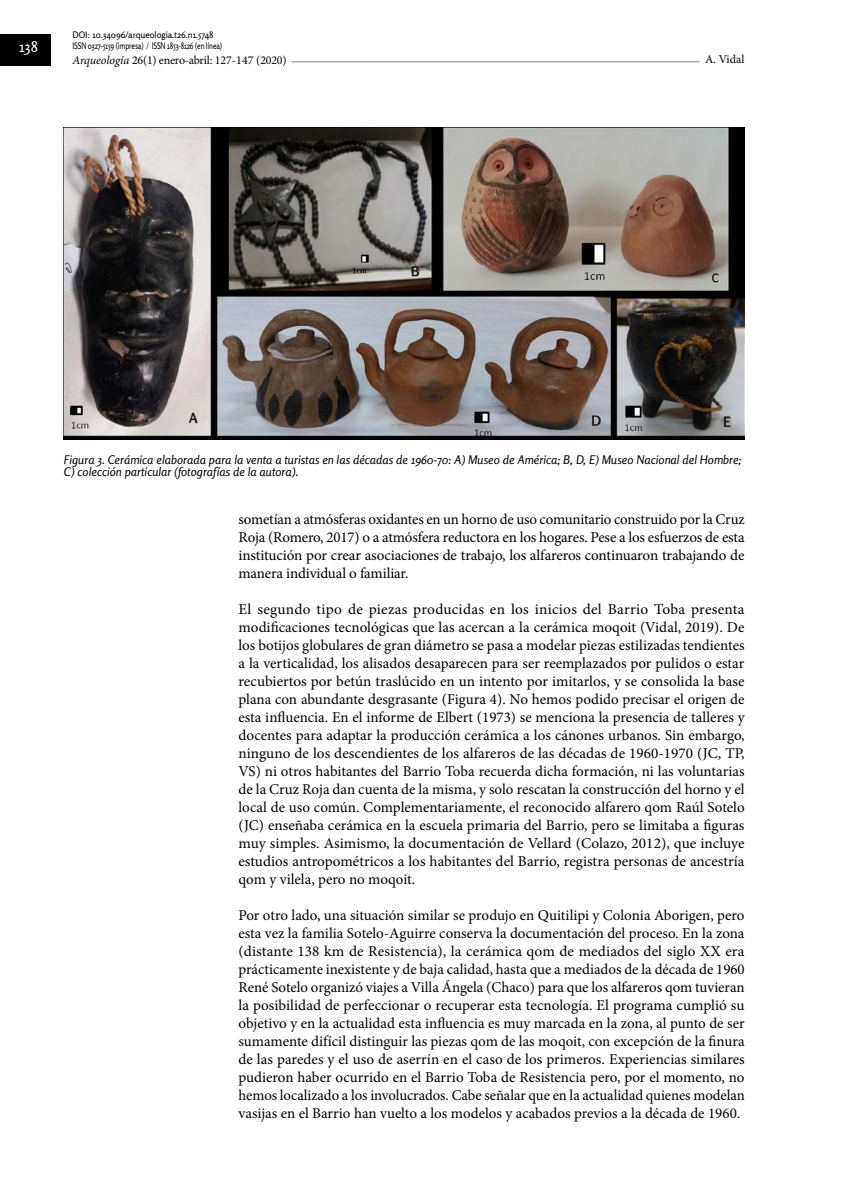
<style>
.page{position:relative;width:851px;height:1191px;background:#fff}
.page>*{position:absolute;margin:0;border:0;box-sizing:border-box;transform-origin:0 0}
.t1{font:15px/18px "Minion Pro";letter-spacing:-.005em;color:#000;text-align:justify}
.t2{font:15px "Rosario";color:#fff}
.t3{font:italic 12px/12px "Rosario";color:#000}
.t4{font:12px "Minion Pro";letter-spacing:-.02em;color:#000}
.t5{font:9px/10.8px "Rosario";letter-spacing:-.02em;color:#000}
.s1{font-style:italic}
</style>
<div class="page">
<hr style="left:204px;top:61px;width:529px;height:1px;background:#808285">
<div style="left:72px;top:53px;width:219px;height:15px;background:#fff"></div>
<div style="left:0;top:35px;width:50px;height:31px;background:#000"></div>
<div style="left:699px;top:52px;width:45px;height:15px;background:#fff"></div>
<img style="left:64px;top:128px;width:680px;height:311px">
<p class="t2" style="left:19px;top:38px;width:20px">138</p>
<p class="t5" style="left:72px;top:30px;width:151px">DOI: 10.34096/arqueologia.t26.n1.5748<br>ISSN 0327-5159 (impresa) / ISSN 1853-8126 (en línea)</p>
<p class="t4" style="left:72px;top:52px;width:216px"><span class="s1">Arqueología</span> 26(1) enero-abril: 127-147 (2020)</p>
<p class="t4" style="left:705px;top:51px;width:41px">A. Vidal</p>
<p class="t3" style="left:64px;top:453px;width:679px">Figura 3. Cerámica elaborada para la venta a turistas en las décadas de 1960-70: A) Museo de América; B, D, E) Museo Nacional del Hombre;<br>C) colección particular (fotografías de la autora).</p>
<p class="t1" style="left:238px;top:510px;width:507px">sometían a atmósferas oxidantes en un horno de uso comunitario construido por la Cruz Roja (Romero, 2017) o a atmósfera reductora en los hogares. Pese a los esfuerzos de esta institución por crear asociaciones de trabajo, los alfareros continuaron trabajando de manera individual o familiar.</p>
<p class="t1" style="left:238px;top:600px;width:507px">El segundo tipo de piezas producidas en los inicios del Barrio Toba presenta modificaciones tecnológicas que las acercan a la cerámica moqoit (Vidal, 2019). De los botijos globulares de gran diámetro se pasa a modelar piezas estilizadas tendientes a la verticalidad, los alisados desaparecen para ser reemplazados por pulidos o estar recubiertos por betún traslúcido en un intento por imitarlos, y se consolida la base plana con abundante desgrasante (Figura 4). No hemos podido precisar el origen de esta influencia. En el informe de Elbert (1973) se menciona la presencia de talleres y docentes para adaptar la producción cerámica a los cánones urbanos. Sin embargo, ninguno de los descendientes de los alfareros de las décadas de 1960-1970 (JC, TP, VS) ni otros habitantes del Barrio Toba recuerda dicha formación, ni las voluntarias de la Cruz Roja dan cuenta de la misma, y solo rescatan la construcción del horno y el local de uso común. Complementariamente, el reconocido alfarero qom Raúl Sotelo (JC) enseñaba cerámica en la escuela primaria del Barrio, pero se limitaba a figuras muy simples. Asimismo, la documentación de Vellard (Colazo, 2012), que incluye estudios antropométricos a los habitantes del Barrio, registra personas de ancestría qom y vilela, pero no moqoit.</p>
<p class="t1" style="left:238px;top:906px;width:507px">Por otro lado, una situación similar se produjo en Quitilipi y Colonia Aborigen, pero esta vez la familia Sotelo-Aguirre conserva la documentación del proceso. En la zona (distante 138 km de Resistencia), la cerámica qom de mediados del siglo XX era prácticamente inexistente y de baja calidad, hasta que a mediados de la década de 1960<br>René Sotelo organizó viajes a Villa Ángela (Chaco) para que los alfareros qom tuvieran la posibilidad de perfeccionar o recuperar esta tecnología. El programa cumplió su objetivo y en la actualidad esta influencia es muy marcada en la zona, al punto de ser sumamente difícil distinguir las piezas qom de las moqoit, con excepción de la finura de las paredes y el uso de aserrín en el caso de los primeros. Experiencias similares pudieron haber ocurrido en el Barrio Toba de Resistencia pero, por el momento, no hemos localizado a los involucrados. Cabe señalar que en la actualidad quienes modelan vasijas en el Barrio han vuelto a los modelos y acabados previos a la década de 1960.</p>
</div>
